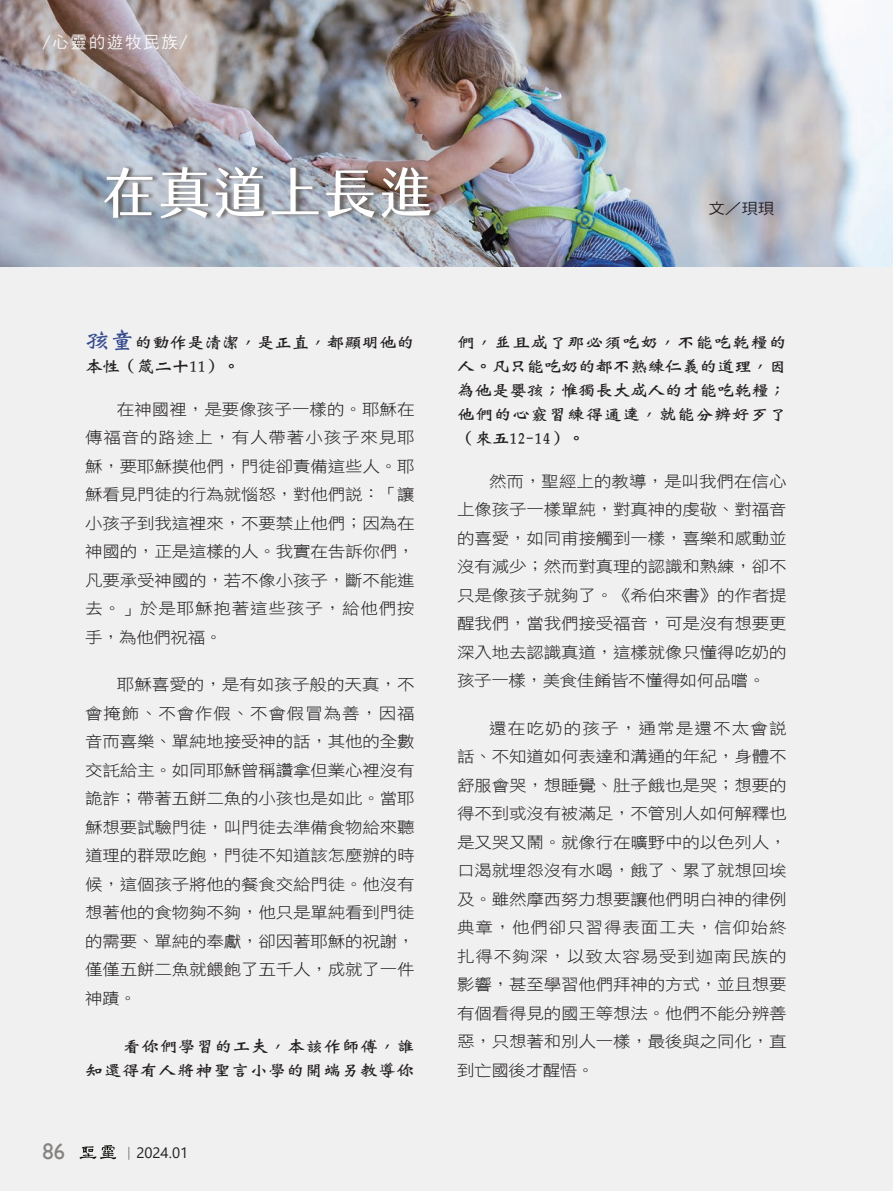
<style>
.page{position:relative;width:893px;height:1191px;background:#fff}
.page>*{position:absolute;margin:0;border:0;box-sizing:border-box;transform-origin:0 0}
.題目_凝書體{font:54px "jf jinxuan fresh 2.1 Medium";letter-spacing:.025em;color:#fff}
.t1{font:22.5px "Gill Sans";color:#868281}
.t2{font:16.5px "DF Hei W5 WIN BF";letter-spacing:.1em;color:#fff}
.Normal經文{font:16.2px/24px "DF Wei Bei W7 WIN BF";letter-spacing:.01em;color:#231f20;text-align:right;scale:1.11 1}
.Normal經文-2{font:16.2px/23.2px "DF Wei Bei W7 WIN BF";letter-spacing:-.03em;color:#231f20;scale:1.11 1}
.t3{font:15.75px/28.5px "DF Hei W3 WIN BF";letter-spacing:-.01em;color:#231f20;text-align:justify;scale:1.11 1}
.t4{font:15px "Segoe UI";color:#231f20}
.作者{font:14.85px "DF Hei W5 WINP BF";color:#231f20;scale:1.11 1}
.s1{font-size:22.95px;color:#344a8e}
.s2{font-family:"Adobe Ming Std";font-weight:300}
</style>
<div class="page">
<div style="left:0;top:266px;width:893px;height:925px;background:#f0f0f0"></div>
<img style="left:0;top:0;width:893px;height:266px">
<div style="left:105px;top:163px;width:333px;height:59px;background:#65615d;opacity:.95"></div>
<svg style="left:80px;top:1145px;width:36px;height:14px"></svg>
<p class="t2" style="left:43px;top:34px;width:147px">/心靈的遊牧民族/</p>
<p class="題目_凝書體" style="left:102px;top:162px;width:332px">在真道上長進</p>
<p class="作者" style="left:708px;top:201px;width:61px">文／珼珼</p>
<p class="Normal經文-2" style="left:85px;top:331px;width:298px"><span class="s1">孩童</span>的動作是清潔，是正直，都顯明他的本性（箴二十11）。</p>
<p class="t3" style="left:85px;top:394px;width:298px;text-indent:32px">在神國裡，是要像孩子一樣的。耶穌在傳福音的路途上，有人帶著小孩子來見耶穌，要耶穌摸他們，門徒卻責備這些人。耶穌看見門徒的行為就惱怒，對他們說：「讓小孩子到我這裡來，不要禁止他們；因為在神國的，正是這樣的人。我實在告訴你們，凡要承受神國的，若不像小孩子，斷不能進去。」於是耶穌抱著這些孩子，給他們按手，為他們祝福。</p>
<p class="t3" style="left:85px;top:670px;width:298px;text-indent:32px">耶穌喜愛的，是有如孩子般的天真，不會掩飾、不會作假、不會假冒為善，因福音而喜樂、單純地接受神的話，其他的全數交託給主。如同耶穌曾稱讚拿但業心裡沒有詭詐；帶著五餅二魚的小孩也是如此。當耶穌想要試驗門徒，叫門徒去準備食物給來聽道理的群眾吃飽，門徒不知道該怎麼辦的時候，這個孩子將他的餐食交給門徒。他沒有想著他的食物夠不夠，他只是單純看到門徒的需要、單純的奉獻，卻因著耶穌的祝謝，僅僅五餅二魚就餵飽了五千人，成就了一件神蹟。</p>
<p class="Normal經文" style="left:85px;top:1034px;width:298px">看你們學習的工夫，本該作師傅，誰<br>知還得有人將神聖言小學的開端另教導你</p>
<h2 class="t1" style="left:43px;top:1138px;width:24px">86</h2>
<p class="t4" style="left:121px;top:1138px;width:68px"><span class="s2">｜</span>2024.01</p>
<p class="Normal經文" style="left:457px;top:330px;width:298px;text-align:justify">們，並且成了那必須吃奶，不能吃乾糧的人。凡只能吃奶的都不熟練仁義的道理，因為他是嬰孩；惟獨長大成人的才能吃乾糧；他們的心竅習練得通達，就能分辨好歹了（來五12-14）。</p>
<p class="t3" style="left:457px;top:466px;width:298px;text-indent:32px">然而，聖經上的教導，是叫我們在信心上像孩子一樣單純，對真神的虔敬、對福音的喜愛，如同甫接觸到一樣，喜樂和感動並沒有減少；然而對真理的認識和熟練，卻不只是像孩子就夠了。《希伯來書》的作者提醒我們，當我們接受福音，可是沒有想要更深入地去認識真道，這樣就像只懂得吃奶的孩子一樣，美食佳餚皆不懂得如何品嚐。</p>
<p class="t3" style="left:457px;top:714px;width:298px;text-indent:32px">還在吃奶的孩子，通常是還不太會說話、不知道如何表達和溝通的年紀，身體不舒服會哭，想睡覺、肚子餓也是哭；想要的得不到或沒有被滿足，不管別人如何解釋也是又哭又鬧。就像行在曠野中的以色列人，口渴就埋怨沒有水喝，餓了、累了就想回埃及。雖然摩西努力想要讓他們明白神的律例典章，他們卻只習得表面工夫，信仰始終扎得不夠深，以致太容易受到迦南民族的影響，甚至學習他們拜神的方式，並且想要有個看得見的國王等想法。他們不能分辨善惡，只想著和別人一樣，最後與之同化，直到亡國後才醒悟。</p>
</div>
